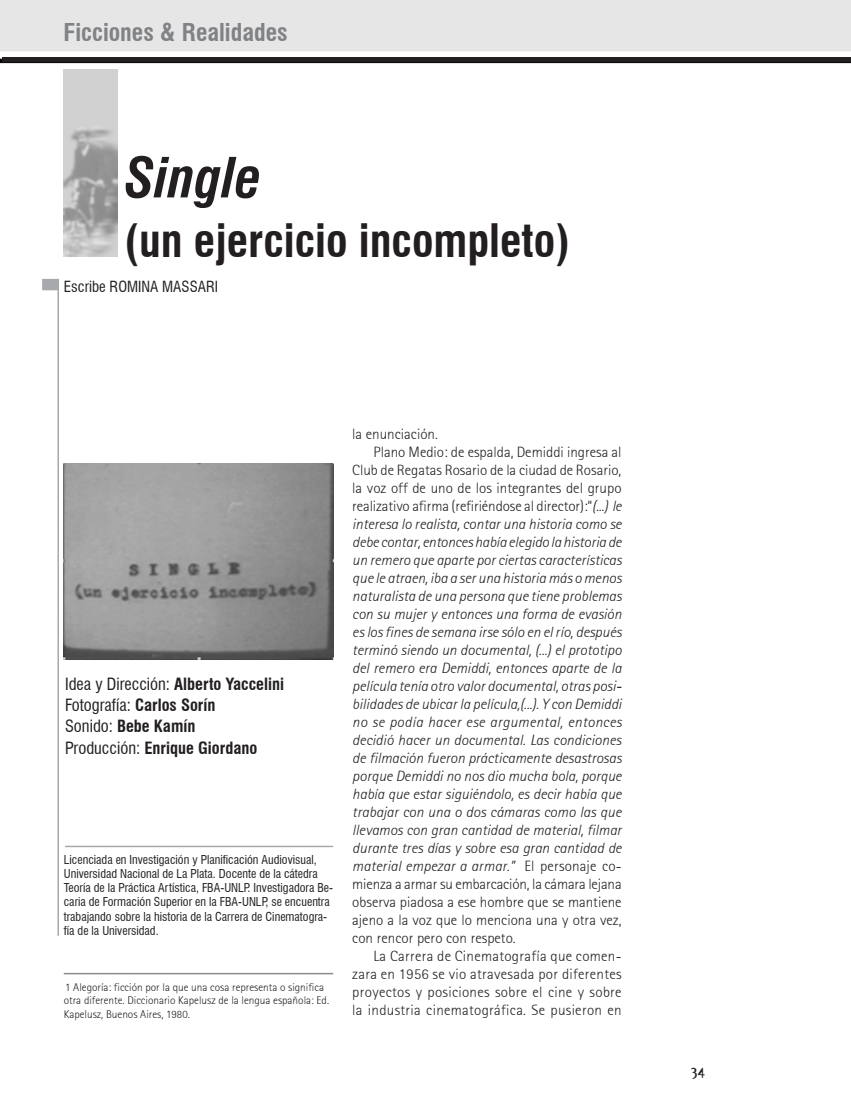
<style>
.page{position:relative;width:851px;height:1106px;background:#fff}
.page>*{position:absolute;margin:0;border:0;box-sizing:border-box;transform-origin:0 0}
.Título{font:italic 700 condensed 54px "Swiss 721 BT";color:#231f20}
.Título-2{font:700 condensed 45px "Swiss 721 BT";color:#231f20}
.Subtítulo_1{font:700 condensed 24px "Swiss 721 BT";color:#808285}
._0_subtitulo_chico{font:700 condensed 16.5px "Swiss 721 BT";color:#231f20}
._0_subtitulo_chico-2{font:condensed 16.5px "Swiss 721 BT";color:#231f20}
._0_texto{font:15px/18px "AT Rot San Ser Lig Ita";color:#231f20;text-align:justify}
._0_texto-2{font:300 15px/18px "AT Rotis Sans Serif";letter-spacing:.02em;color:#231f20;text-align:justify}
._0_autor{font:condensed 15px "Swiss 721 BT";color:#231f20}
._0_texto-3{font:300 15px "AT Rotis Sans Serif";color:#231f20}
.t1{font:700 14.25px "Template Gothic";color:#231f20}
._0_curriculum{font:condensed 12px/14.2px "Swiss 721 BT";color:#231f20}
.notas{font:300 11.25px/13.5px "AT Rotis Sans Serif";color:#231f20}
.s1{font-weight:400}
.s2{font-weight:700}
.s3{font-family:"AT Rotis Sans Serif";font-weight:300}
</style>
<div class="page">
<img style="left:64px;top:69px;width:53px;height:188px">
<img style="left:0;top:0;width:850px;height:64px">
<hr style="left:2px;top:58px;width:848px;height:4px;background:#231f20">
<img style="left:64px;top:463px;width:269px;height:196px">
<hr style="left:64px;top:972px;width:269px;height:2px;background:#8a8c8f">
<hr style="left:65px;top:845px;width:268px;height:2px;background:#a8a9ad">
<hr style="left:57px;top:279px;width:2px;height:656px;background:#a8a9ad">
<div style="left:42px;top:279px;width:17px;height:11px;background:#a8a9ad"></div>
<p class="Subtítulo_1" style="left:64px;top:18px;width:225px">Ficciones &amp; Realidades</p>
<p class="Título" style="left:124px;top:145px;width:139px">Single</p>
<p class="Título-2" style="left:124px;top:214px;width:447px">(un ejercicio incompleto)</p>
<p class="_0_autor" style="left:64px;top:277px;width:156px">Escribe ROMINA MASSARI</p>
<p class="_0_subtitulo_chico" style="left:65px;top:674px;width:220px"><span class="s1">Idea y Dirección:</span> Alberto Yaccelini</p>
<p class="_0_subtitulo_chico-2" style="left:65px;top:695px;width:152px">Fotografía: <span class="s2">Carlos Sorín</span></p>
<p class="_0_subtitulo_chico" style="left:65px;top:716px;width:132px"><span class="s1">Sonido:</span> Bebe Kamín</p>
<p class="_0_subtitulo_chico" style="left:65px;top:738px;width:194px"><span class="s1">Producción:</span> Enrique Giordano</p>
<p class="_0_curriculum" style="left:64px;top:852px;width:271px">Licenciada en Investigación y Planificación Audiovisual, Universidad Nacional de La Plata. Docente de la cátedra Teoría de la Práctica Artística, FBA-UNLP. Investigadora Be&shy;caria de Formación Superior en la FBA-UNLP, se encuentra trabajando sobre la historia de la Carrera de Cinematogra&shy;fía de la Universidad.</p>
<p class="notas" style="left:64px;top:980px;width:267px">1 Alegoría: ficción por la que una cosa representa o significa otra diferente. Diccionario Kapelusz de la lengua española: Ed.<br>Kapelusz, Buenos Aires, 1980.</p>
<p class="_0_texto-3" style="left:352px;top:425px;width:87px">la enunciación.</p>
<p class="_0_texto" style="left:352px;top:443px;width:271px;text-indent:21px"><span class="s3">Plano Medio: de espalda, Demiddi ingresa al Club de Regatas Rosario de la ciudad de Rosario, la voz off de uno de los integrantes del grupo realizativo afirma (refiriéndose al director):“</span>(...) le interesa lo realista, contar una historia como se debe contar, entonces había elegido la historia de un remero que aparte por ciertas características que le atraen, iba a ser una historia más o menos naturalista de una persona que tiene problemas con su mujer y entonces una forma de evasión es los fines de semana irse sólo en el río, después terminó siendo un documental, (...) el prototipo del remero era Demiddi, entonces aparte de la película tenía otro valor documental, otras posi&shy;bilidades de ubicar la película,(...). Y con Demiddi no se podía hacer ese argumental, entonces decidió hacer un documental. Las condiciones de filmación fueron prácticamente desastrosas porque Demiddi no nos dio mucha bola, porque había que estar siguiéndolo, es decir había que trabajar con una o dos cámaras como las que llevamos con gran cantidad de material, filmar durante tres días y sobre esa gran cantidad de material empezar a armar.” <span class="s3">El personaje co&shy;mienza a armar su embarcación, la cámara lejana observa piadosa a ese hombre que se mantiene ajeno a la voz que lo menciona una y otra vez, con rencor pero con respeto.</span></p>
<p class="_0_texto-2" style="left:352px;top:947px;width:271px;text-indent:21px">La Carrera de Cinematografía que comen&shy;zara en 1956 se vio atravesada por diferentes proyectos y posiciones sobre el cine y sobre la industria cinematográfica. Se pusieron en</p>
<p class="t1" style="left:690px;top:1062px;width:16px">34</p>
</div>
